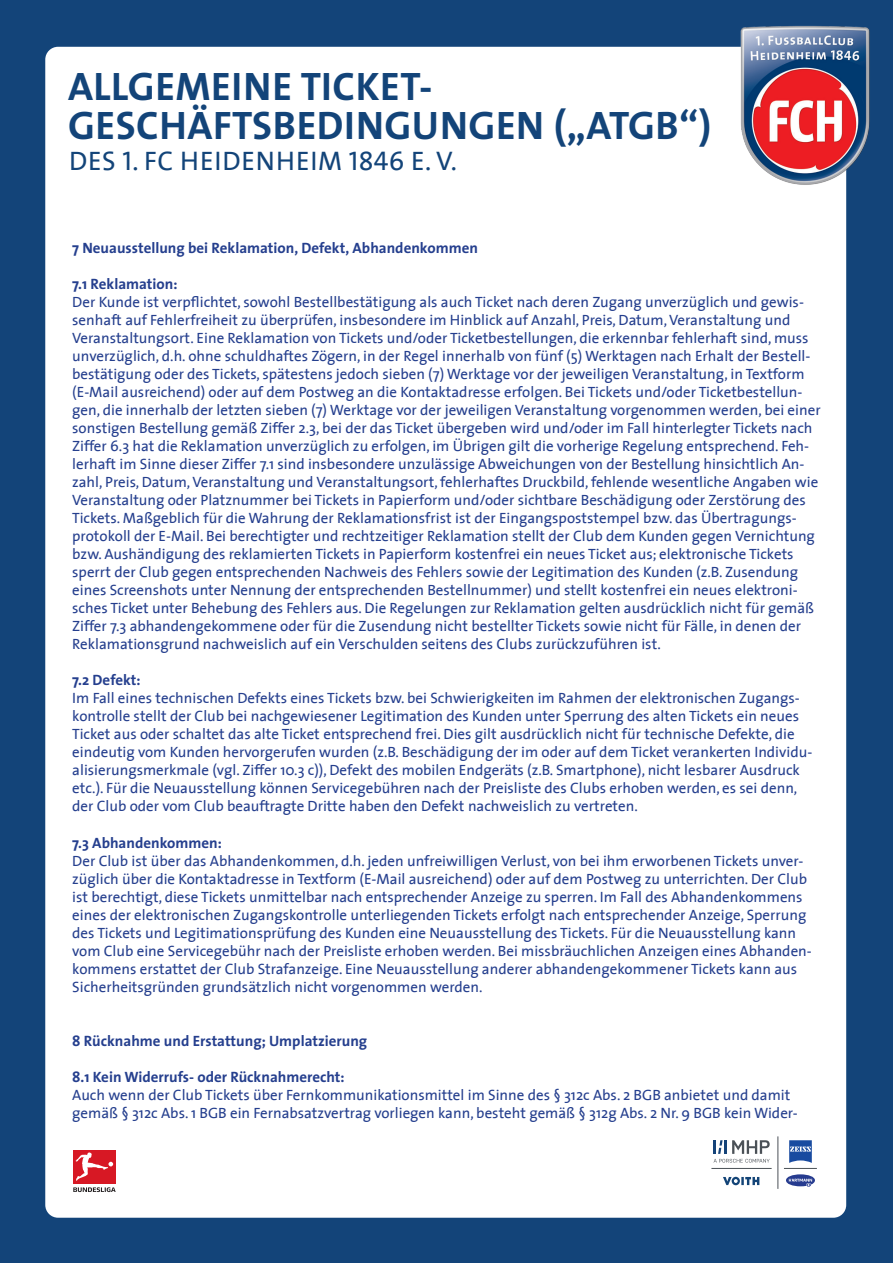
<style>
.page{position:relative;width:893px;height:1263px;background:#134479}
.page>*{position:absolute;margin:0;border:0;box-sizing:border-box;transform-origin:0 0}
.t1{font:39.9px/38.7px "The Sans Bold Caps";letter-spacing:.01em;color:#134479}
.t2{font:27px "The Sans Caps";letter-spacing:.025em;color:#134479}
.t3{font:15px/18px "The Sans";color:#253f8e}
.t4{font:700 15px "The Sans";color:#253f8e}
</style>
<div class="page">
<div style="left:45px;top:47px;width:801px;height:1171px;background:#fff;border-radius:13px"></div>
<img style="left:737px;top:25px;width:133px;height:176px">
<div style="left:73px;top:1150px;width:43px;height:33px;background:#d71824"></div>
<svg style="left:76px;top:1152px;width:37px;height:29px"></svg>
<svg style="left:73px;top:1187px;width:43px;height:5px"></svg>
<hr style="left:778px;top:1136px;width:1px;height:53px;background:#4b5157">
<hr style="left:711px;top:1168px;width:61px;height:1px;background:#4b5157">
<hr style="left:784px;top:1168px;width:33px;height:1px;background:#4b5157">
<svg style="left:723px;top:1177px;width:36px;height:8px"></svg>
<svg style="left:713px;top:1140px;width:57px;height:23px"></svg>
<svg style="left:786px;top:1174px;width:29px;height:13px"></svg>
<svg style="left:789px;top:1140px;width:23px;height:23px"></svg>
<h1 class="t1" style="left:68px;top:66px;width:645px">ALLGEMEINE TICKET-<br>GESCHÄFTSBEDINGUNGEN („ATGB“)</h1>
<h2 class="t2" style="left:69px;top:138px;width:390px">DES 1. FC HEIDENHEIM 1846 E. V.</h2>
<p class="t4" style="left:72px;top:236px;width:407px">7 Neuausstellung bei Reklamation, Defekt, Abhandenkommen</p>
<p class="t4" style="left:72px;top:272px;width:107px">7.1 Reklamation:</p>
<p class="t3" style="left:72px;top:293px;width:750px">Der Kunde ist verpflichtet, sowohl Bestellbestätigung als auch Ticket nach deren Zugang unverzüglich und gewis&shy;senhaft auf Fehlerfreiheit zu überprüfen, insbesondere im Hinblick auf Anzahl, Preis, Datum, Veranstaltung und Veranstaltungsort. Eine Reklamation von Tickets und/oder Ticketbestellungen, die erkennbar fehlerhaft sind, muss unverzüglich, d.h. ohne schuldhaftes Zögern, in der Regel innerhalb von fünf (5) Werktagen nach Erhalt der Bestell&shy;bestätigung oder des Tickets, spätestens jedoch sieben (7) Werktage vor der jeweiligen Veranstaltung, in Textform (E-Mail ausreichend) oder auf dem Postweg an die Kontaktadresse erfolgen. Bei Tickets und/oder Ticketbestellun&shy;gen, die innerhalb der letzten sieben (7) Werktage vor der jeweiligen Veranstaltung vorgenommen werden, bei einer sonstigen Bestellung gemäß Ziffer 2.3, bei der das Ticket übergeben wird und/oder im Fall hinterlegter Tickets nach Ziffer 6.3 hat die Reklamation unverzüglich zu erfolgen, im Übrigen gilt die vorherige Regelung entsprechend. Feh&shy;lerhaft im Sinne dieser Ziffer 7.1 sind insbesondere unzulässige Abweichungen von der Bestellung hinsichtlich An&shy;zahl, Preis, Datum, Veranstaltung und Veranstaltungsort, fehlerhaftes Druckbild, fehlende wesentliche Angaben wie Veranstaltung oder Platznummer bei Tickets in Papierform und/oder sichtbare Beschädigung oder Zerstörung des Tickets. Maßgeblich für die Wahrung der Reklamationsfrist ist der Eingangspoststempel bzw. das Übertragungs&shy;protokoll der E-Mail. Bei berechtigter und rechtzeitiger Reklamation stellt der Club dem Kunden gegen Vernichtung bzw. Aushändigung des reklamierten Tickets in Papierform kostenfrei ein neues Ticket aus; elektronische Tickets sperrt der Club gegen entsprechenden Nachweis des Fehlers sowie der Legitimation des Kunden (z.B. Zusendung eines Screenshots unter Nennung der entsprechenden Bestellnummer) und stellt kostenfrei ein neues elektroni&shy;sches Ticket unter Behebung des Fehlers aus. Die Regelungen zur Reklamation gelten ausdrücklich nicht für gemäß Ziffer 7.3 abhandengekommene oder für die Zusendung nicht bestellter Tickets sowie nicht für Fälle, in denen der Reklamationsgrund nachweislich auf ein Verschulden seitens des Clubs zurückzuführen ist.</p>
<p class="t4" style="left:72px;top:668px;width:70px">7.2 Defekt:</p>
<p class="t3" style="left:72px;top:689px;width:741px">Im Fall eines technischen Defekts eines Tickets bzw. bei Schwierigkeiten im Rahmen der elektronischen Zugangs&shy;kontrolle stellt der Club bei nachgewiesener Legitimation des Kunden unter Sperrung des alten Tickets ein neues Ticket aus oder schaltet das alte Ticket entsprechend frei. Dies gilt ausdrücklich nicht für technische Defekte, die eindeutig vom Kunden hervorgerufen wurden (z.B. Beschädigung der im oder auf dem Ticket verankerten Individu&shy;alisierungsmerkmale (vgl. Ziffer 10.3 c)), Defekt des mobilen Endgeräts (z.B. Smartphone), nicht lesbarer Ausdruck etc.). Für die Neuausstellung können Servicegebühren nach der Preisliste des Clubs erhoben werden, es sei denn, der Club oder vom Club beauftragte Dritte haben den Defekt nachweislich zu vertreten.</p>
<p class="t4" style="left:72px;top:830px;width:151px">7.3 Abhandenkommen:</p>
<p class="t3" style="left:72px;top:851px;width:741px">Der Club ist über das Abhandenkommen, d.h. jeden unfreiwilligen Verlust, von bei ihm erworbenen Tickets unver&shy;züglich über die Kontaktadresse in Textform (E-Mail ausreichend) oder auf dem Postweg zu unterrichten. Der Club ist berechtigt, diese Tickets unmittelbar nach entsprechender Anzeige zu sperren. Im Fall des Abhandenkommens eines der elektronischen Zugangskontrolle unterliegenden Tickets erfolgt nach entsprechender Anzeige, Sperrung des Tickets und Legitimationsprüfung des Kunden eine Neuausstellung des Tickets. Für die Neuausstellung kann vom Club eine Servicegebühr nach der Preisliste erhoben werden. Bei missbräuchlichen Anzeigen eines Abhanden&shy;kommens erstattet der Club Strafanzeige. Eine Neuausstellung anderer abhandengekommener Tickets kann aus Sicherheitsgründen grundsätzlich nicht vorgenommen werden.</p>
<p class="t4" style="left:72px;top:1028px;width:296px">8 Rücknahme und Erstattung; Umplatzierung</p>
<p class="t4" style="left:72px;top:1064px;width:274px">8.1 Kein Widerrufs- oder Rücknahmerecht:</p>
<p class="t3" style="left:72px;top:1085px;width:727px">Auch wenn der Club Tickets über Fernkommunikationsmittel im Sinne des § 312c Abs. 2 BGB anbietet und damit gemäß § 312c Abs. 1 BGB ein Fernabsatzvertrag vorliegen kann, besteht gemäß § 312g Abs. 2 Nr. 9 BGB kein Wider-</p>
</div>
